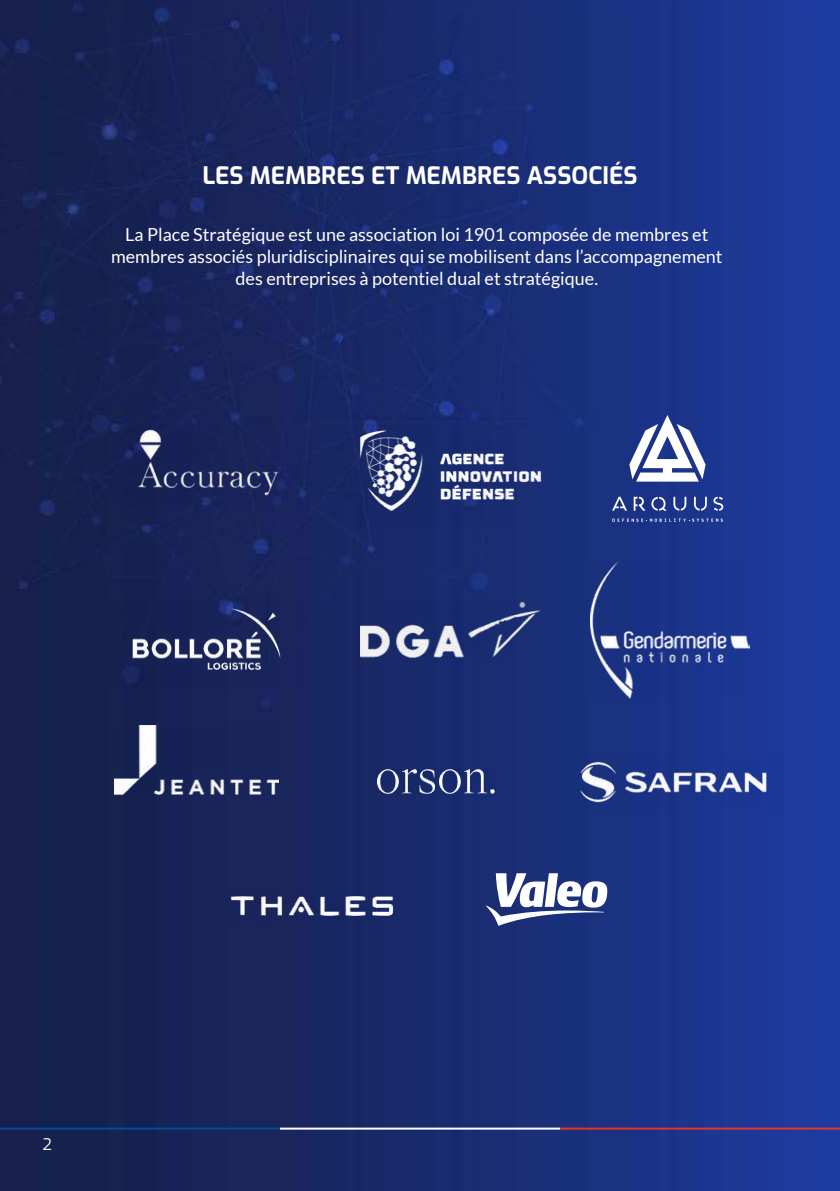
<style>
.page{position:relative;width:840px;height:1191px;background:#fff}
.page>*{position:absolute;margin:0;border:0;box-sizing:border-box;transform-origin:0 0}
.t1{font:700 24px "Exo";color:#fff}
.t2{font:18px/22px "Lato";color:#fff;text-align:center}
.t3{font:16px "Exo";color:#fff}
</style>
<div class="page">
<img style="left:0;top:0;width:839px;height:1191px">
<hr style="left:0;top:1127px;width:280px;height:2px;background:#004c99">
<hr style="left:280px;top:1127px;width:280px;height:2px;background:#fff">
<hr style="left:559px;top:1127px;width:280px;height:2px;background:#e63329">
<img style="left:589px;top:561px;width:159px;height:137px">
<img style="left:115px;top:725px;width:163px;height:69px">
<img style="left:111px;top:421px;width:187px;height:86px">
<img style="left:347px;top:415px;width:206px;height:110px">
<svg style="left:612px;top:518px;width:110px;height:4px"></svg>
<svg style="left:633px;top:497px;width:12px;height:14px"></svg>
<svg style="left:611px;top:497px;width:15px;height:14px"></svg>
<svg style="left:673px;top:497px;width:13px;height:13px"></svg>
<svg style="left:693px;top:497px;width:13px;height:13px"></svg>
<svg style="left:651px;top:497px;width:15px;height:14px"></svg>
<svg style="left:713px;top:497px;width:10px;height:14px"></svg>
<svg style="left:629px;top:415px;width:76px;height:66px"></svg>
<img style="left:227px;top:889px;width:170px;height:33px">
<img style="left:360px;top:602px;width:179px;height:55px">
<img style="left:110px;top:599px;width:191px;height:90px">
<img style="left:376px;top:769px;width:118px;height:24px">
<svg style="left:485px;top:873px;width:122px;height:53px"></svg>
<img style="left:574px;top:754px;width:202px;height:55px">
<h1 class="t1" style="left:202px;top:157px;width:436px">LES MEMBRES ET MEMBRES ASSOCIÉS</h1>
<p class="t2" style="left:111px;top:224px;width:612px">La Place Stratégique est une association loi 1901 composée de membres et membres associés pluridisciplinaires qui se mobilisent dans l’accompagnement des entreprises à potentiel dual et stratégique.</p>
<p class="t3" style="left:43px;top:1132px;width:11px">2</p>
</div>
